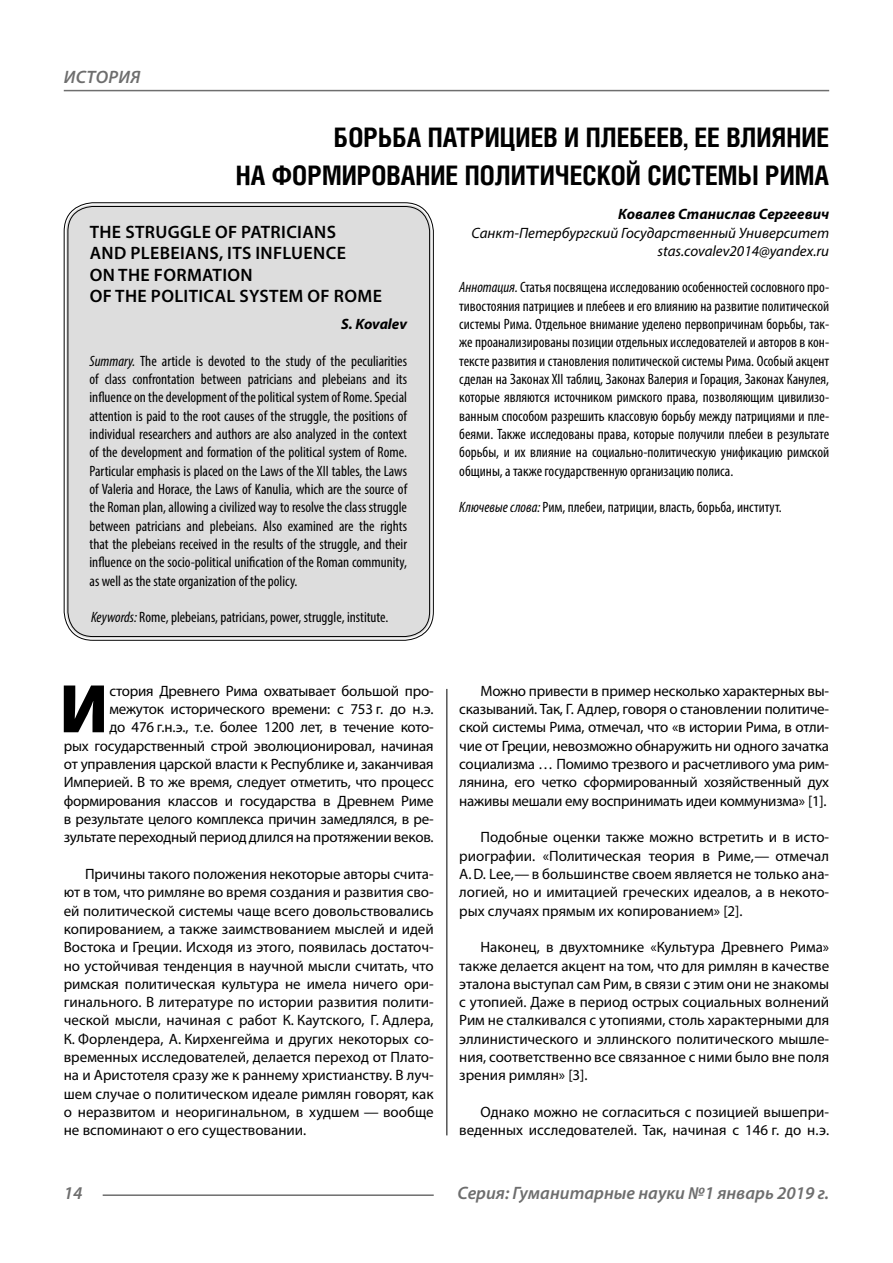
<style>
.page{position:relative;width:893px;height:1263px;background:#fff}
.page>*{position:absolute;margin:0;border:0;box-sizing:border-box;transform-origin:0 0}
.Bukvica{font:900 69.3px "Myriad Pro";color:#000}
.Header{font:700 27px/37.5px "Helios Cond";color:#000;text-align:right}
.Header-eng{font:600 18px/21.6px "Myriad Pro";letter-spacing:.02em;color:#000}
.t1{font:italic 600 18px "Myriad Pro";color:#6e6e6e}
.Normal{font:15px/18.3px "Myriad Pro";color:#000;text-align:justify}
.Annotation-eng{font:condensed 15px/18.3px "Myriad Pro";color:#000;text-align:justify}
.Annotation-rus{font:condensed 15px/18.3px "Myriad Pro";color:#000;text-align:justify}
.Bukvica-2{font:15px/18.3px "Myriad Pro";letter-spacing:-.015em;color:#000;text-align:right}
.Author-doc{font:italic 15px "Myriad Pro";color:#000}
.Author-email{font:italic 15px "Myriad Pro";color:#000}
.Author{font:italic 700 15px "Myriad Pro";color:#000}
.Author-eng{font:italic 700 15px "Myriad Pro";letter-spacing:-.01em;color:#000}
.s1{font-style:italic}
</style>
<div class="page">
<hr style="left:446px;top:689px;width:1px;height:446px;background:#000">
<hr style="left:103px;top:1194px;width:331px;height:2px;background:#6e6e6e">
<hr style="left:64px;top:90px;width:765px;height:1px;background:#6e6e6e">
<div style="left:66px;top:205px;width:365px;height:433px;background:#ddd;border-radius:27px"></div>
<p class="t1" style="left:64px;top:66px;width:24px">Истори</p>
<p class="t1" style="left:131px;top:66px;width:11px">я</p>
<p class="Header" style="left:236px;top:118px;width:595px">БОРЬБА ПАТРИЦИЕВ И ПЛЕБЕЕВ, ЕЕ ВЛИЯНИЕ<br>НА ФОРМИРОВАНИЕ ПОЛИТИЧЕСКОЙ СИСТЕМЫ РИМА</p>
<p class="Author" style="left:618px;top:204px;width:212px">Ковалев Станислав Сергеевич</p>
<p class="Author-doc" style="left:471px;top:223px;width:359px">Санкт-Петербургский Государственный Университет</p>
<p class="Author-email" style="left:657px;top:242px;width:173px">stas.covalev2014@yandex.ru</p>
<p class="Annotation-rus" style="left:459px;top:278px;width:371px"><span class="s1">Аннотация.</span> Статья посвящена исследованию особенностей сословного про&shy;тивостояния патрициев и плебеев и его влиянию на развитие политической системы Рима. Отдельное внимание уделено первопричинам борьбы, так&shy;же проанализированы позиции отдельных исследователей и авторов в кон&shy;тексте развития и становления политической системы Рима. Особый акцент сделан на Законах XII таблиц, Законах Валерия и Горация, Законах Канулея, которые являются источником римского права, позволяющим цивилизо&shy;ванным способом разрешить классовую борьбу между патрициями и пле&shy;беями. Также исследованы права, которые получили плебеи в результате борьбы, и их влияние на социально-политическую унификацию римской общины, а также государственную организацию полиса.</p>
<p class="Annotation-rus" style="left:459px;top:498px;width:324px"><span class="s1">Ключевые слова:</span> Рим, плебеи, патриции, власть, борьба, институт.</p>
<p class="Header-eng" style="left:90px;top:220px;width:294px">THE STRUGGLE OF PATRICIANS<br>AND PLEBEIANS, ITS INFLUENCE<br>ON THE FORMATION<br>OF THE POLITICAL SYSTEM OF ROME</p>
<p class="Author-eng" style="left:341px;top:314px;width:67px">S. Kovalev</p>
<p class="Annotation-eng" style="left:90px;top:351px;width:319px"><span class="s1">Summary.</span> The article is devoted to the study of the peculiarities of class confrontation between patricians and plebeians and its influence on the development of the political system of Rome. Special attention is paid to the root causes of the struggle, the positions of individual researchers and authors are also analyzed in the context of the development and formation of the political system of Rome.<br>Particular emphasis is placed on the Laws of the XII tables, the Laws of Valeria and Horace, the Laws of Kanulia, which are the source of the Roman plan, allowing a civilized way to resolve the class struggle between patricians and plebeians. Also examined are the rights that the plebeians received in the results of the struggle, and their influence on the socio-political unification of the Roman community, as well as the state organization of the policy.</p>
<p class="Annotation-eng" style="left:91px;top:608px;width:299px"><span class="s1">Keywords:</span> Rome, plebeians, patricians, power, struggle, institute.</p>
<p class="Bukvica-2" style="left:64px;top:681px;width:371px">стория Древнего Рима охватывает большой про&shy;межуток исторического времени: с 753 г. до н.э.<br>до 476 г.н.э., т.е. более 1200 лет, в течение кото-<br>рых государственный строй эволюционировал, начиная от управления царской власти к Республике и, заканчивая Империей. В то же время, следует отметить, что процесс формирования классов и государства в Древнем Риме в результате целого комплекса причин замедлялся, в ре&shy;зультате переходный период длился на протяжении веков.</p>
<p class="Normal" style="left:64px;top:864px;width:371px;text-indent:21px">Причины такого положения некоторые авторы счита&shy;ют в том, что римляне во время создания и развития сво&shy;ей политической системы чаще всего довольствовались копированием, а также заимствованием мыслей и идей Востока и Греции. Исходя из этого, появилась достаточ&shy;но устойчивая тенденция в научной мысли считать, что римская политическая культура не имела ничего ори&shy;гинального. В литературе по истории развития полити&shy;ческой мысли, начиная с работ К. Каутского, Г. Адлера, К. Форлендера, А. Кирхенгейма и других некоторых со&shy;временных исследователей, делается переход от Плато&shy;на и Аристотеля сразу же к раннему христианству. В луч&shy;шем случае о политическом идеале римлян говорят, как о неразвитом и неоригинальном, в худшем — вообще не вспоминают о его существовании.</p>
<p class="Bukvica" style="left:59px;top:663px;width:50px">И</p>
<p class="Normal" style="left:459px;top:681px;width:371px;text-indent:21px">Можно привести в пример несколько характерных вы&shy;сказываний. Так, Г. Адлер, говоря о становлении политиче&shy;ской системы Рима, отмечал, что «в истории Рима, в отли&shy;чие от Греции, невозможно обнаружить ни одного зачатка социализма … Помимо трезвого и расчетливого ума рим&shy;лянина, его четко сформированный хозяйственный дух наживы мешали ему воспринимать идеи коммунизма» [1].</p>
<p class="Normal" style="left:459px;top:828px;width:371px;text-indent:21px">Подобные оценки также можно встретить и в исто&shy;риографии. «Политическая теория в Риме,— отмечал A.D. Lee,—в большинстве своем является не только ана&shy;логией, но и имитацией греческих идеалов, а в некото&shy;рых случаях прямым их копированием» [2].</p>
<p class="Normal" style="left:459px;top:938px;width:371px;text-indent:21px">Наконец, в двухтомнике «Культура Древнего Рима» также делается акцент на том, что для римлян в качестве эталона выступал сам Рим, в связи с этим они не знакомы с утопией. Даже в период острых социальных волнений Рим не сталкивался с утопиями, столь характерными для эллинистического и эллинского политического мышле&shy;ния, соответственно все связанное с ними было вне поля зрения римлян» [3].</p>
<p class="Normal" style="left:459px;top:1103px;width:371px;text-align:right">Однако можно не согласиться с позицией вышепри&shy;веденных исследователей. Так, начиная с 146 г. до н.э.</p>
<p class="t1" style="left:64px;top:1182px;width:20px">14</p>
<p class="t1" style="left:458px;top:1182px;width:373px">Серия: Гуманитарные науки №1 январь 2019 г.</p>
</div>
